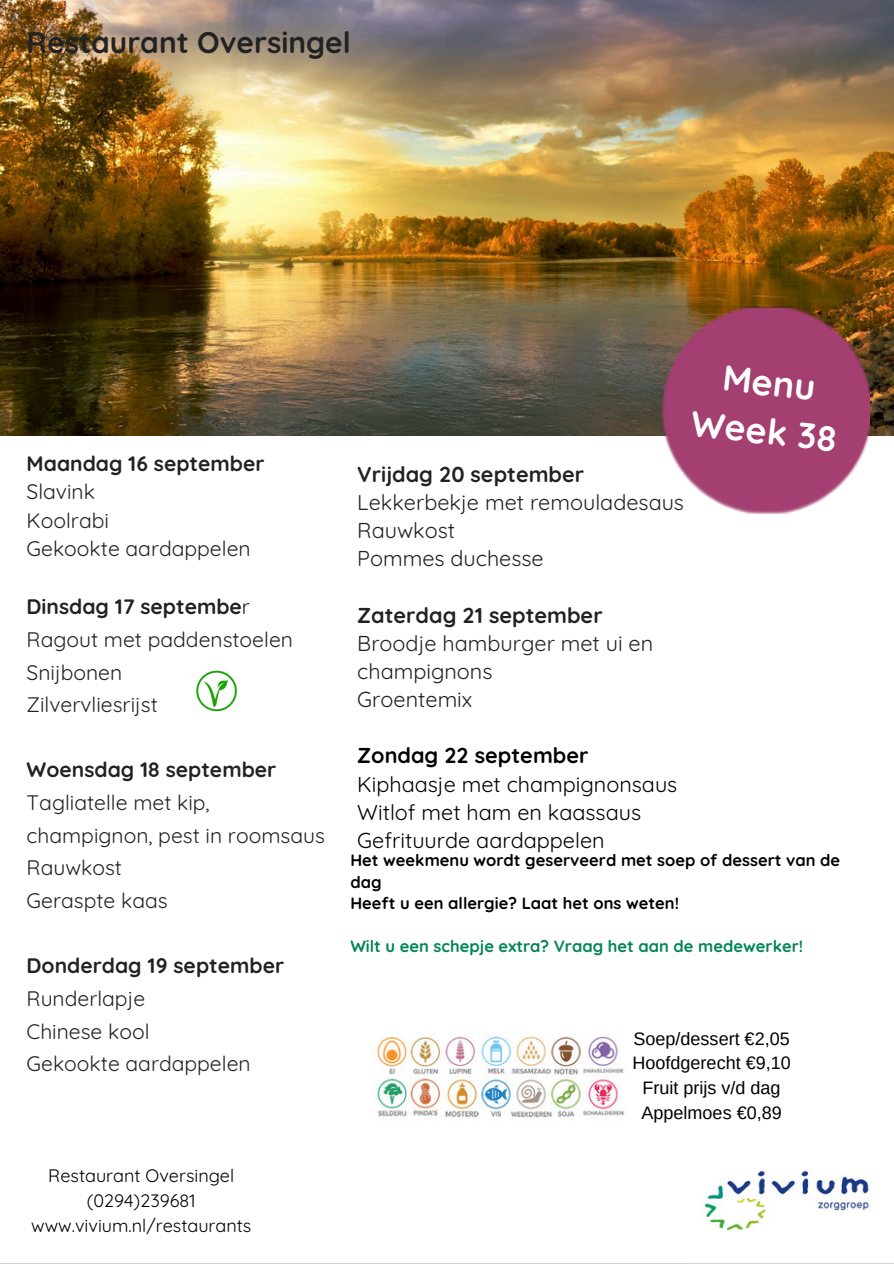
<style>
.page{position:relative;width:894px;height:1264px;background:#fff}
.page>*{position:absolute;margin:0;border:0;box-sizing:border-box;transform-origin:0 0}
.t1{font:700 36px/48.3px "Quicksand";color:#fff;text-align:center}
.t2{font:700 29.7px "Quicksand";color:#222}
.t3{font:21.6px/28.2px "Quicksand";color:#222}
.t4{font:21.6px/28.2px "Quicksand";color:#000}
.t5{font:21px/32.7px "Quicksand";color:#222}
.t6{font:18px "Arimo";color:#000}
.t7{font:18px "Quicksand";color:#000}
.t8{font:700 16.5px/21.3px "Quicksand";color:#000}
.t9{font:700 16.5px "Quicksand";color:#008459}
.s1{font-weight:700}
</style>
<div class="page">
<img style="left:0;top:0;width:893px;height:436px">
<img style="left:662px;top:306px;width:206px;height:208px">
<img style="left:704px;top:1170px;width:165px;height:61px">
<img style="left:376px;top:1034px;width:248px;height:84px">
<img style="left:196px;top:670px;width:41px;height:42px">
<h3 class="t2" style="left:27px;top:23px;width:325px">Restaurant Oversingel</h3>
<h3 class="t1" style="left:698px;top:350px;width:147px;rotate:6deg">Menu<br>Week 38</h3>
<h3 class="t5" style="left:27px;top:449px;width:239px;line-height:28.2px"><span class="s1">Maandag 16 september<br></span>Slavink<br>Koolrabi<br>Gekookte aardappelen</h3>
<h3 class="t5" style="left:27px;top:590px;width:268px"><span class="s1">Dinsdag 17 septembe</span>r<br>Ragout met paddenstoelen<br>Snijbonen<br>Zilvervliesrijst</h3>
<h4 class="t5" style="left:27px;top:753px;width:299px"><span class="s1">Woensdag 18 september<br></span>Tagliatelle met kip, champignon, pest in roomsaus<br>Rauwkost<br>Geraspte kaas</h4>
<h4 class="t5" style="left:27px;top:949px;width:259px"><span class="s1">Donderdag 19 september<br></span>Runderlapje<br>Chinese kool<br>Gekookte aardappelen</h4>
<h3 class="t7" style="left:48px;top:1164px;width:187px">Restaurant Oversingel</h3>
<p class="t7" style="left:87px;top:1189px;width:111px">(0294)239681</p>
<h3 class="t7" style="left:31px;top:1213px;width:222px">www.vivium.nl/restaurants</h3>
<p class="t3" style="left:357px;top:460px;width:328px"><span class="s1">Vrijdag 20 september<br></span>Lekkerbekje met remouladesaus<br>Rauwkost<br>Pommes duchesse</p>
<p class="t3" style="left:357px;top:600px;width:297px"><span class="s1">Zaterdag 21 september<br></span>Broodje hamburger met ui en champignons<br>Groentemix</p>
<p class="t4" style="left:357px;top:741px;width:321px"><span class="s1">Zondag 22 september<br></span>Kiphaasje met champignonsaus<br>Witlof met ham en kaassaus<br>Gefrituurde aardappelen</p>
<p class="t8" style="left:350px;top:849px;width:491px">Het weekmenu wordt geserveerd met soep of dessert van de dag<br>Heeft u een allergie? Laat het ons weten!</p>
<p class="t9" style="left:350px;top:935px;width:454px">Wilt u een schepje extra? Vraag het aan de medewerker!</p>
<p class="t6" style="left:633px;top:1028px;width:158px">Soep/dessert €2,05</p>
<p class="t6" style="left:632px;top:1053px;width:160px">Hoofdgerecht €9,10</p>
<p class="t6" style="left:642px;top:1077px;width:139px">Fruit prijs v/d dag</p>
<p class="t6" style="left:641px;top:1102px;width:142px">Appelmoes €0,89</p>
</div>
